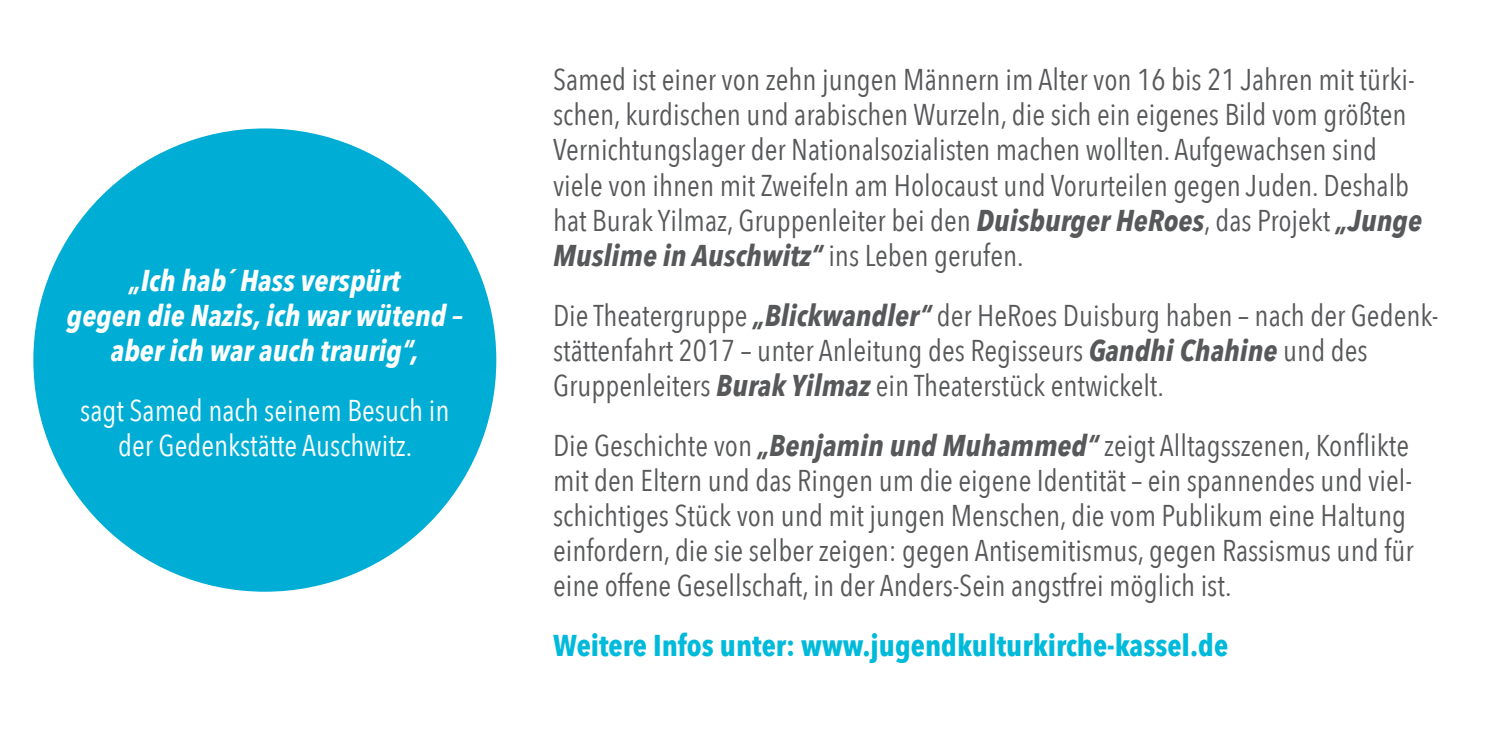
<style>
.page{position:relative;width:1489px;height:745px;background:#fff}
.page>*{position:absolute;margin:0;border:0;box-sizing:border-box;transform-origin:0 0}
.t1{font:30px/35px "Avenir Next Condensed";color:#57585a}
.t2{font:italic 700 30px/35px "Avenir Next Condensed";color:#fff;text-align:center}
.t3{font:30px/35px "Avenir Next Condensed";color:#fff;text-align:center}
.t4{font:700 30px "Avenir Next Condensed";color:#00badb}
.s1{font-weight:700;font-style:italic}
</style>
<div class="page">
<div style="left:33px;top:128px;width:463px;height:463px;background:#00aed5;border-radius:50%"></div>
<p class="t2" style="left:67px;top:262px;width:397px">„Ich hab´ Hass verspürt<br>gegen die Nazis, ich war wütend – aber ich war auch traurig“,</p>
<p class="t3" style="left:80px;top:391px;width:371px">sagt Samed nach seinem Besuch in der Gedenkstätte Auschwitz.</p>
<p class="t1" style="left:553px;top:61px;width:870px">Samed ist einer von zehn jungen Männern im Alter von 16 bis 21 Jahren mit türki&shy;schen, kurdischen und arabischen Wurzeln, die sich ein eigenes Bild vom größten Vernichtungslager der Nationalsozialisten machen wollten. Aufgewachsen sind viele von ihnen mit Zweifeln am Holocaust und Vorurteilen gegen Juden. Deshalb hat Burak Yilmaz, Gruppenleiter bei den <span class="s1">Duisburger HeRoes</span>, das Projekt <span class="s1">„Junge Muslime in Auschwitz“</span> ins Leben gerufen.</p>
<p class="t1" style="left:553px;top:296px;width:887px">Die Theatergruppe <span class="s1">„Blickwandler“</span> der HeRoes Duisburg haben – nach der Gedenk&shy;stättenfahrt 2017 – unter Anleitung des Regisseurs <span class="s1">Gandhi Chahine</span> und des<br>Gruppenleiters <span class="s1">Burak Yilmaz</span> ein Theaterstück entwickelt.</p>
<p class="t1" style="left:553px;top:426px;width:862px">Die Geschichte von <span class="s1">„Benjamin und Muhammed“</span> zeigt Alltagsszenen, Konflikte mit den Eltern und das Ringen um die eigene Identität – ein spannendes und viel&shy;schichtiges Stück von und mit jungen Menschen, die vom Publikum eine Haltung einfordern, die sie selber zeigen: gegen Antisemitismus, gegen Rassismus und für eine offene Gesellschaft, in der Anders-Sein angstfrei möglich ist.</p>
<p class="t4" style="left:553px;top:626px;width:676px">Weitere Infos unter: www.jugendkulturkirche-kassel.de</p>
</div>
